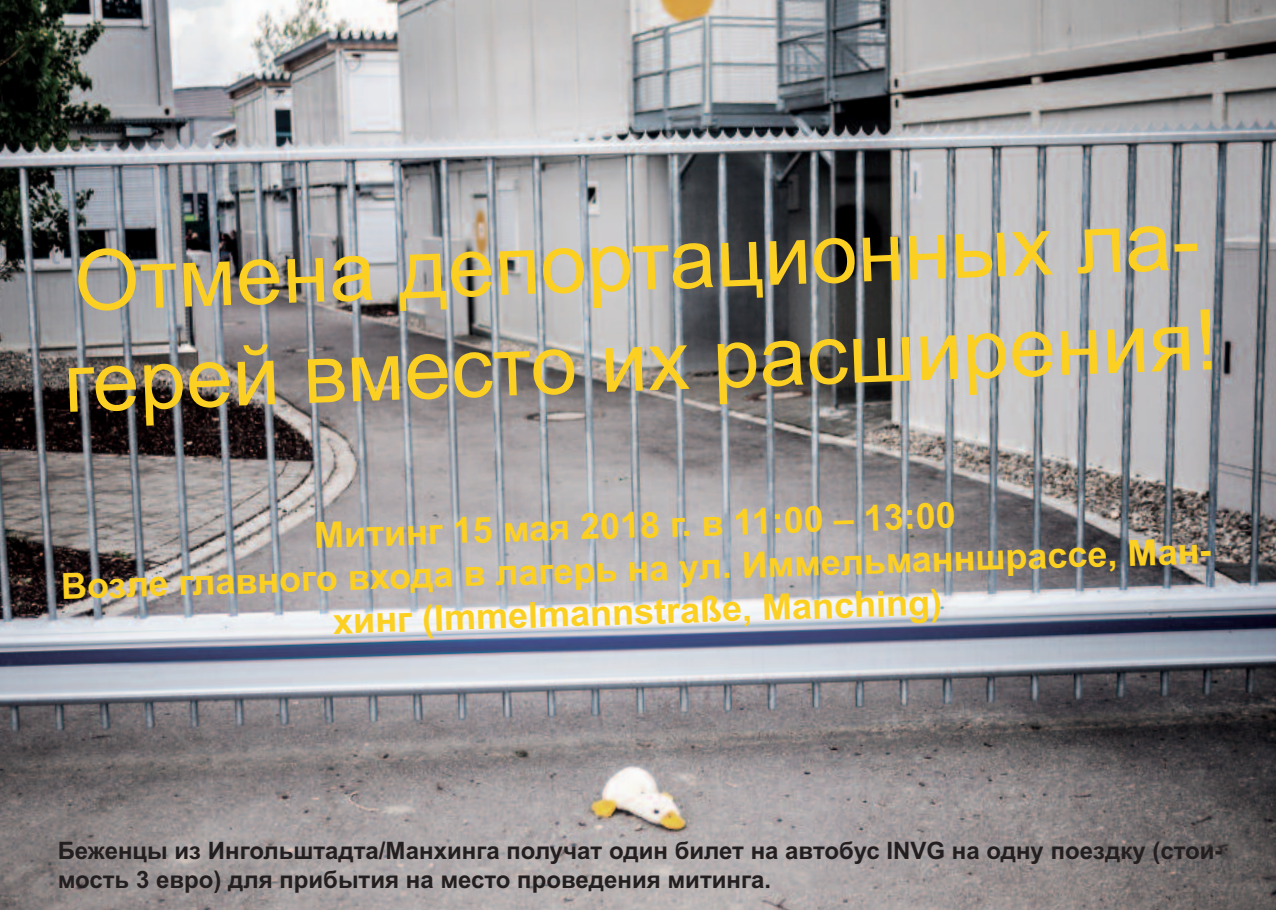
<style>
.page{position:relative;width:1276px;height:910px;background:#fff}
.page>*{position:absolute;margin:0;border:0;box-sizing:border-box;transform-origin:0 0}
.t1{font:84px/100.8px "Arial";color:#fcd022}
.t2{font:700 36px/43.2px "Arial";color:#fcd022;text-align:center}
.t3{font:700 24px/28.8px "Arial";color:#231f20}
</style>
<div class="page">
<img style="left:0;top:0;width:1276px;height:910px">
<h1 class="t1" style="left:58px;top:231px;width:1156px;rotate:-2deg">Отмена депортационных ла&shy;герей вместо их расширения!</h1>
<h2 class="t2" style="left:59px;top:524px;width:1150px;rotate:-2deg">Митинг 15 мая 2018 г. в 11:00 – 13:00<br>Возле главного входа в лагерь на ул. Иммельманншрассе, Ман&shy;хинг (Immelmannstraße, Manching)</h2>
<p class="t3" style="left:58px;top:837px;width:1166px">Беженцы из Ингольштадта/Манхинга получат один билет на автобус INVG на одну поездку (стои&shy;мость 3 евро) для прибытия на место проведения митинга.</p>
</div>
